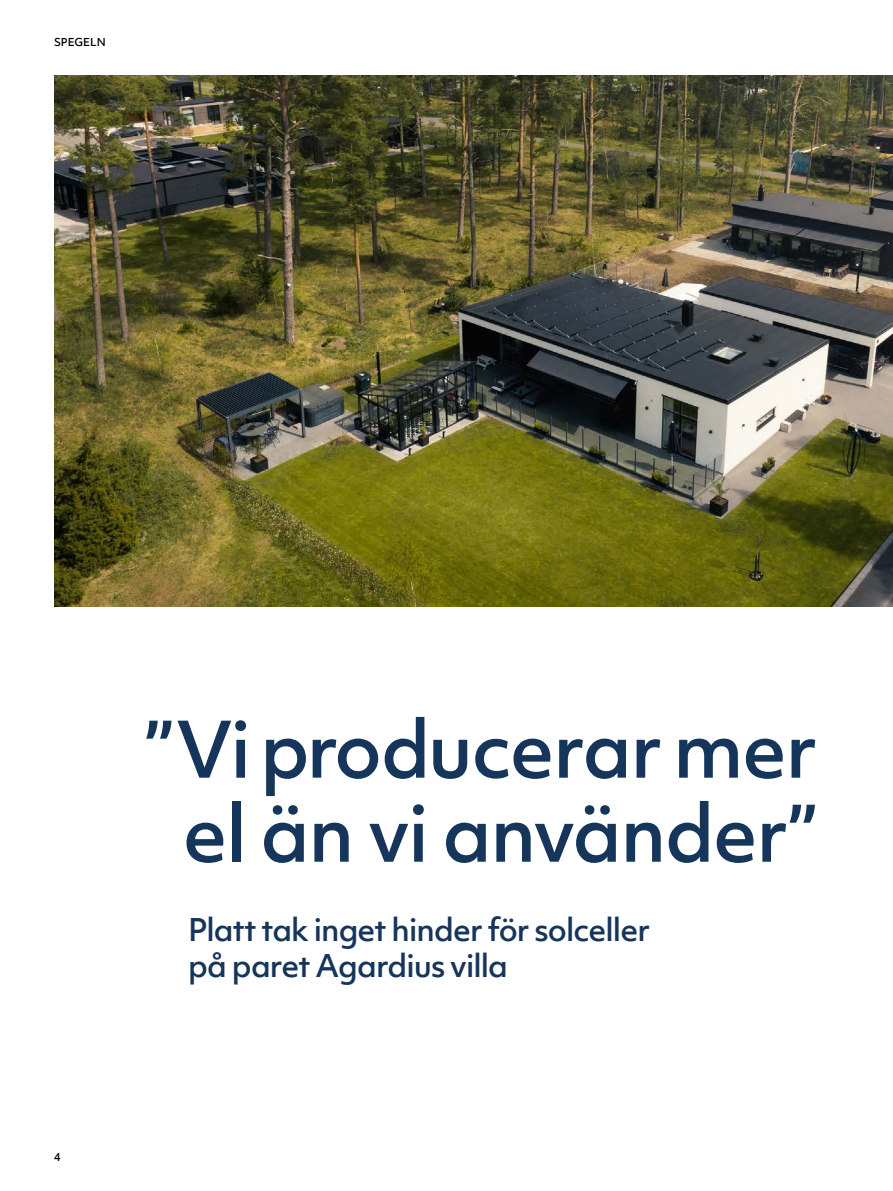
<style>
.page{position:relative;width:893px;height:1191px;background:#fff}
.page>*{position:absolute;margin:0;border:0;box-sizing:border-box;transform-origin:0 0}
.t1{font:500 75px/84px "Objektiv Mk 1";letter-spacing:-.02em;color:#16355b;text-align:center}
.t2{font:500 30px/36px "Objektiv Mk 1";letter-spacing:-.03em;color:#16355b}
.t3{font:500 10.5px "Objektiv Mk 1";color:#000}
</style>
<div class="page">
<img style="left:54px;top:75px;width:839px;height:531px">
<p class="t3" style="left:54px;top:35px;width:53px">SPEGELN</p>
<p class="t3" style="left:54px;top:1149px;width:8px">4</p>
<h1 class="t1" style="left:145px;top:706px;width:674px">”Vi producerar mer el än vi använder”</h1>
<p class="t2" style="left:188px;top:911px;width:463px">Platt tak inget hinder för solceller på paret Agardius villa</p>
</div>
